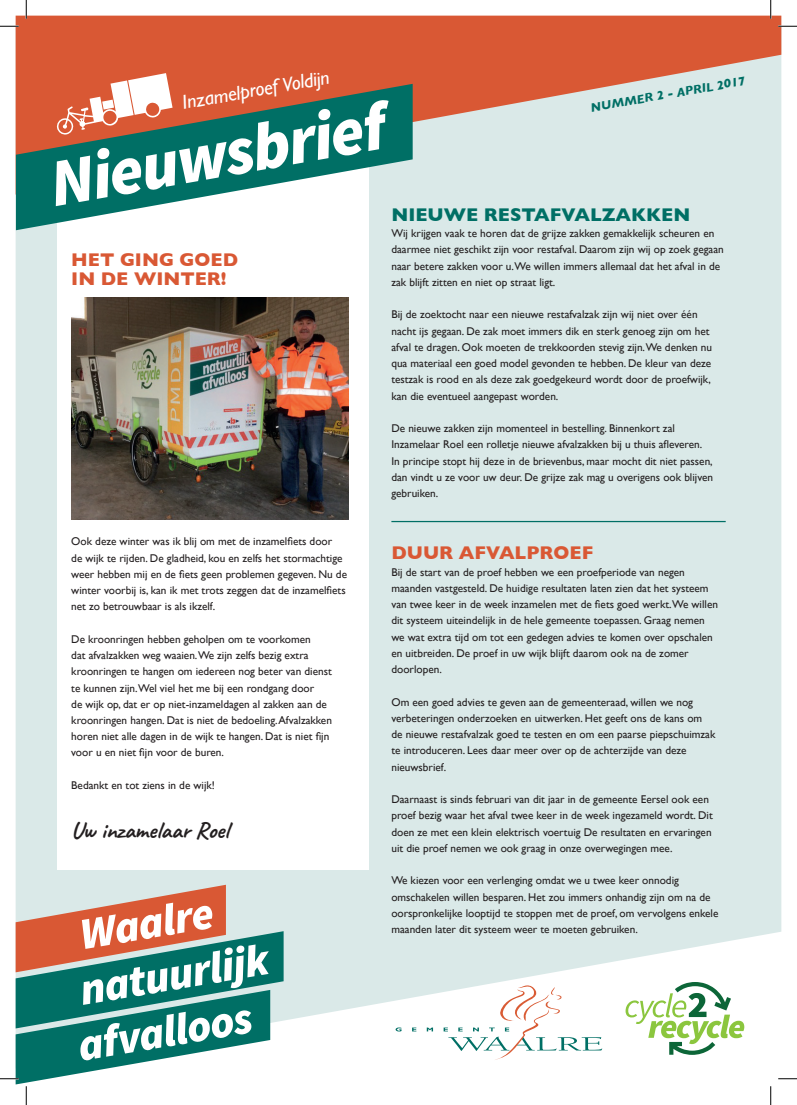
<style>
.page{position:relative;width:797px;height:1105px;background:#fff}
.page>*{position:absolute;margin:0;border:0;box-sizing:border-box;transform-origin:0 0}
.t1{font:italic 900 67.5px "Source Sans Pro";color:#fff}
.t2{font:italic 900 44.75px/54.9px "Source Sans Pro";color:#fff}
.t3{font:700 23.75px "Caveat";color:#231f20}
.t4{font:italic 20px "Gill Sans";color:#fff}
.t5{font:700 18.75px/18.8px "Gill Sans";color:#d95834}
.t6{font:700 18.75px "Gill Sans";color:#006f65}
.t7{font:italic 700 12.5px "Gill Sans";color:#006f65}
.t8{font:11.25px/16.2px "Gill Sans";color:#231f20}
</style>
<div class="page">
<div style="left:16px;top:195px;width:765px;height:854px;background:#dae9e8"></div>
<div style="left:57px;top:158px;width:311px;height:712px;background:#fff"></div>
<svg style="left:16px;top:16px;width:765px;height:179px;background:#d99681"></svg>
<svg style="left:16px;top:84px;width:396px;height:146px;fill:#006f65"></svg>
<svg style="left:56px;top:73px;width:116px;height:62px"></svg>
<svg style="left:395px;top:1027px;width:6px;height:4px"></svg>
<svg style="left:412px;top:1027px;width:4px;height:4px"></svg>
<svg style="left:427px;top:1027px;width:6px;height:4px"></svg>
<svg style="left:443px;top:985px;width:159px;height:75px"></svg>
<svg style="left:625px;top:982px;width:119px;height:73px"></svg>
<hr style="left:391px;top:521px;width:334px;height:1px;background:#006f65">
<img style="left:71px;top:298px;width:278px;height:221px">
<svg style="left:0;top:25px;width:19px;height:2px"></svg>
<svg style="left:778px;top:25px;width:19px;height:2px"></svg>
<svg style="left:778px;top:1078px;width:19px;height:1px"></svg>
<svg style="left:25px;top:0;width:2px;height:19px"></svg>
<svg style="left:0;top:885px;width:283px;height:220px"></svg>
<svg style="left:770px;top:0;width:1px;height:19px"></svg>
<svg style="left:770px;top:1086px;width:1px;height:19px"></svg>
<h3 class="t4" style="left:180px;top:91px;width:151px;rotate:-10deg">Inzamelproef Voldijn</h3>
<p class="t7" style="left:589px;top:101px;width:158px;rotate:-10deg">NUMMER 2 - APRIL 2017</p>
<h1 class="t1" style="left:43px;top:141px;width:341px;rotate:-10deg">Nieuwsbrief</h1>
<h3 class="t6" style="left:391px;top:200px;width:300px">NIEUWE RESTAFVALZAKKEN</h3>
<p class="t8" style="left:391px;top:225px;width:334px">Wij krijgen vaak te horen dat de grijze zakken gemakkelijk scheuren en daarmee niet geschikt zijn voor restafval. Daarom zijn wij op zoek gegaan naar betere zakken voor u.We willen immers allemaal dat het afval in de zak blijft zitten en niet op straat ligt.</p>
<p class="t8" style="left:391px;top:306px;width:322px">Bij de zoektocht naar een nieuwe restafvalzak zijn wij niet over één nacht ijs gegaan. De zak moet immers dik en sterk genoeg zijn om het afval te dragen. Ook moeten de trekkoorden stevig zijn.We denken nu qua materiaal een goed model gevonden te hebben. De kleur van deze testzak is rood en als deze zak goedgekeurd wordt door de proefwijk, kan die eventueel aangepast worden.</p>
<p class="t8" style="left:391px;top:420px;width:323px">De nieuwe zakken zijn momenteel in bestelling. Binnenkort zal Inzamelaar Roel een rolletje nieuwe afvalzakken bij u thuis afleveren.<br>In principe stopt hij deze in de brievenbus, maar mocht dit niet passen, dan vindt u ze voor uw deur. De grijze zak mag u overigens ook blijven gebruiken.</p>
<h3 class="t5" style="left:71px;top:250px;width:168px">HET GING GOED<br>IN DE WINTER!</h3>
<p class="t8" style="left:71px;top:533px;width:277px">Ook deze winter was ik blij om met de inzamelfiets door<br>de wijk te rijden. De gladheid, kou en zelfs het stormachtige weer hebben mij en de fiets geen problemen gegeven. Nu de winter voorbij is, kan ik met trots zeggen dat de inzamelfiets net zo betrouwbaar is als ikzelf.</p>
<p class="t8" style="left:71px;top:631px;width:262px">De kroonringen hebben geholpen om te voorkomen<br>dat afvalzakken weg waaien.We zijn zelfs bezig extra kroonringen te hangen om iedereen nog beter van dienst te kunnen zijn.Wel viel het me bij een rondgang door<br>de wijk op, dat er op niet-inzameldagen al zakken aan de kroonringen hangen. Dat is niet de bedoeling. Afvalzakken horen niet alle dagen in de wijk te hangen. Dat is niet fijn voor u en niet fijn voor de buren.</p>
<p class="t8" style="left:71px;top:777px;width:145px">Bedankt en tot ziens in de wijk!</p>
<h3 class="t3" style="left:71px;top:815px;width:159px">Uw inzamelaar Roel</h3>
<h2 class="t2" style="left:57px;top:910px;width:203px;text-indent:19px;rotate:-9deg">Waalre natuurlijk afvalloos</h2>
<h3 class="t5" style="left:391px;top:543px;width:203px">DUUR AFVALPROEF</h3>
<p class="t8" style="left:391px;top:563px;width:328px">Bij de start van de proef hebben we een proefperiode van negen maanden vastgesteld. De huidige resultaten laten zien dat het systeem van twee keer in de week inzamelen met de fiets goed werkt.We willen dit systeem uiteindelijk in de hele gemeente toepassen. Graag nemen we wat extra tijd om tot een gedegen advies te komen over opschalen en uitbreiden. De proef in uw wijk blijft daarom ook na de zomer doorlopen.</p>
<p class="t8" style="left:391px;top:693px;width:325px">Om een goed advies te geven aan de gemeenteraad, willen we nog verbeteringen onderzoeken en uitwerken. Het geeft ons de kans om de nieuwe restafvalzak goed te testen en om een paarse piepschuimzak te introduceren. Lees daar meer over op de achterzijde van deze nieuwsbrief.</p>
<p class="t8" style="left:391px;top:791px;width:323px">Daarnaast is sinds februari van dit jaar in de gemeente Eersel ook een proef bezig waar het afval twee keer in de week ingezameld wordt. Dit doen ze met een klein elektrisch voertuig De resultaten en ervaringen uit die proef nemen we ook graag in onze overwegingen mee.</p>
<p class="t8" style="left:391px;top:872px;width:328px">We kiezen voor een verlenging omdat we u twee keer onnodig omschakelen willen besparen. Het zou immers onhandig zijn om na de oorspronkelijke looptijd te stoppen met de proef, om vervolgens enkele maanden later dit systeem weer te moeten gebruiken.</p>
</div>
